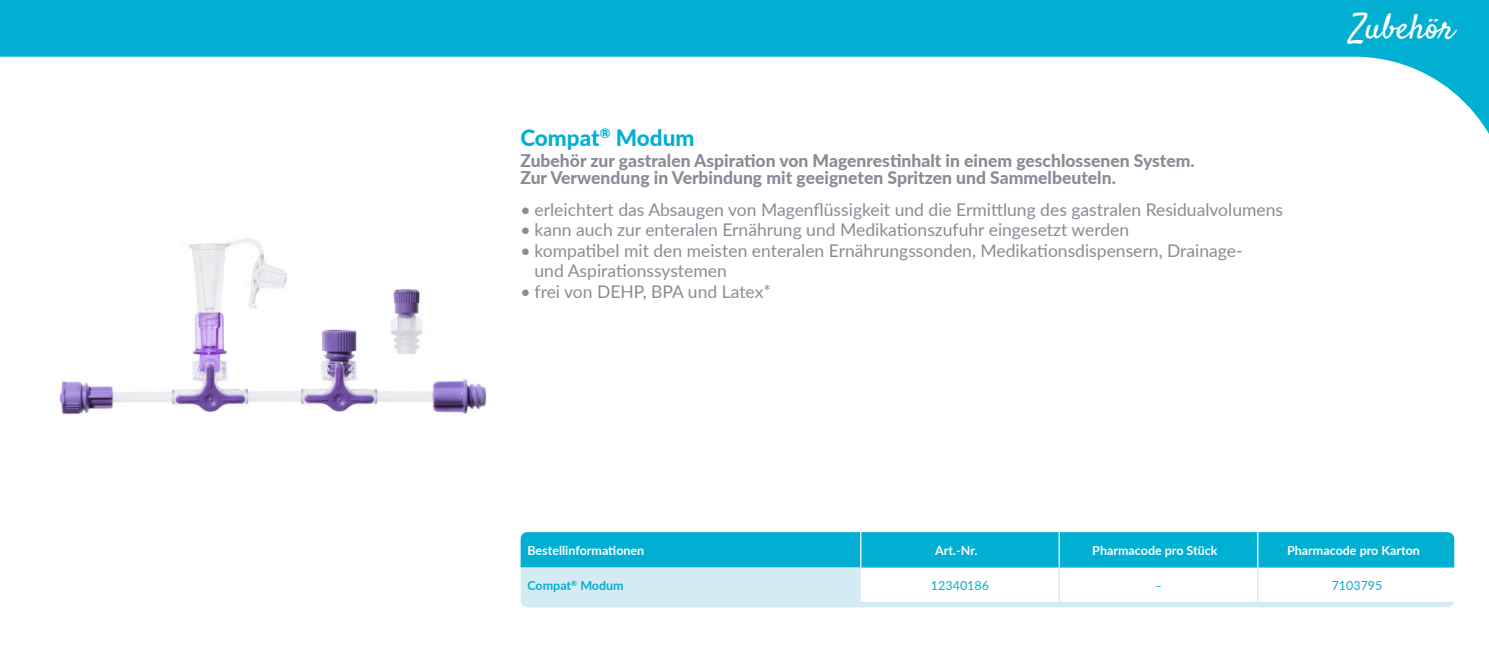
<style>
.page{position:relative;width:1489px;height:645px;background:#fff}
.page>*{position:absolute;margin:0;border:0;box-sizing:border-box;transform-origin:0 0}
.t1{font:35px "Satisfy";color:#fff}
.t2{font:800 22.5px "Lato";color:#01afd2}
.t3{font:17.5px/20.5px "Lato";color:#888c95}
.t4{font:800 17.5px/17.5px "Lato";color:#888c95}
.t5{font:700 12.5px "Lato";color:#fff}
.t6{font:12.5px "Lato";color:#01afd2}
.t7{font:700 12.5px "Lato";color:#01afd2}
</style>
<div class="page">
<svg style="left:0;top:0;width:1488px;height:132px"></svg>
<div style="left:522px;top:533px;width:930px;height:34px;background:#01afd2"></div>
<svg style="left:522px;top:567px;width:930px;height:39px"></svg>
<hr style="left:520px;top:602px;width:340px;height:2px;background:#d4ebf3">
<hr style="left:860px;top:602px;width:198px;height:2px;background:#d4ebf3">
<hr style="left:1059px;top:602px;width:198px;height:2px;background:#d4ebf3">
<hr style="left:1257px;top:602px;width:199px;height:2px;background:#d4ebf3">
<hr style="left:860px;top:532px;width:1px;height:35px;background:#fff">
<hr style="left:1058px;top:532px;width:1px;height:35px;background:#fff">
<hr style="left:1058px;top:567px;width:1px;height:36px;background:#d4ebf3">
<hr style="left:1256px;top:532px;width:2px;height:35px;background:#fff">
<hr style="left:1256px;top:567px;width:2px;height:35px;background:#d4ebf3">
<div style="left:513px;top:524px;width:948px;height:91px;border:8px solid #fff;border-radius:11px"></div>
<img style="left:59px;top:238px;width:428px;height:177px">
<p class="t2" style="left:520px;top:121px;width:175px">Compat<sup>®</sup> Modum</p>
<p class="t4" style="left:520px;top:151px;width:676px">Zubehör zur gastralen Aspiration von Magenrestinhalt in einem geschlossenen System.<br>Zur Verwendung in Verbindung mit geeigneten Spritzen und Sammelbeuteln.</p>
<p class="t3" style="left:520px;top:198px;width:764px">• erleichtert das Absaugen von Magenflüssigkeit und die Ermittlung des gastralen Residualvolumens</p>
<p class="t3" style="left:520px;top:219px;width:610px">• kann auch zur enteralen Ernährung und Medikationszufuhr eingesetzt werden</p>
<p class="t3" style="left:534px;top:239px;width:709px;text-indent:-14px">• kompatibel mit den meisten enteralen Ernährungssonden, Medikationsdispensern, Drainage&shy;und Aspirationssystemen</p>
<p class="t3" style="left:520px;top:280px;width:252px">• frei von DEHP, BPA und Latex*</p>
<h1 class="t1" style="left:1349px;top:5px;width:106px">Zubehör</h1>
<p class="t5" style="left:527px;top:541px;width:118px">Bestellinformationen</p>
<p class="t5" style="left:935px;top:541px;width:44px">Art.-Nr.</p>
<p class="t5" style="left:1092px;top:541px;width:127px">Pharmacode pro Stück</p>
<p class="t5" style="left:1286px;top:541px;width:134px">Pharmacode pro Karton</p>
<p class="t7" style="left:527px;top:576px;width:98px">Compat<sup>®</sup> Modum</p>
<p class="t6" style="left:930px;top:577px;width:59px">12340186</p>
<p class="t6" style="left:1154px;top:577px;width:9px">–</p>
<p class="t6" style="left:1331px;top:577px;width:52px">7103795</p>
</div>
